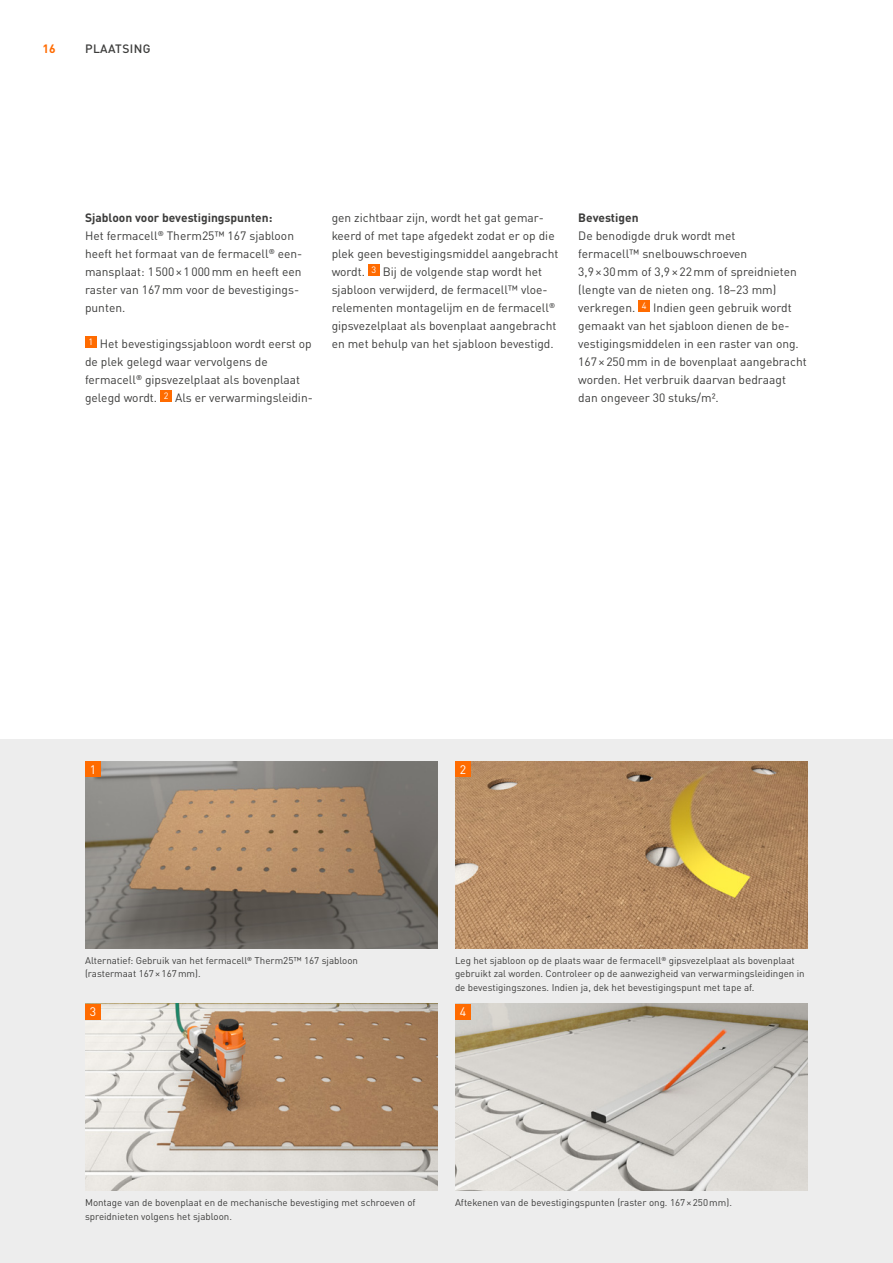
<style>
.page{position:relative;width:893px;height:1263px;background:#fff}
.page>*{position:absolute;margin:0;border:0;box-sizing:border-box;transform-origin:0 0}
.BU{font:12.3px "DIN Pro";color:#fff}
.Copytext{font:12px/18px "DIN Pro";color:#3c3c3b}
.Copytext-2{font:700 12px "DIN Pro";color:#3c3c3b}
.Rubrizierung{font:500 12px "DIN Pro";letter-spacing:.03em;color:#3c3c3b}
.t1{font:700 12px "DIN Pro";color:#ff6b00}
.BU-2{font:9.75px/13.5px "DIN Pro";color:#3c3c3b}
.BU-3{font:9.15px "DIN Pro";color:#fff}
</style>
<div class="page">
<div style="left:0;top:740px;width:893px;height:523px;background:#ededed"></div>
<div style="left:85px;top:336px;width:12px;height:12px;background:#ff6b00"></div>
<div style="left:160px;top:390px;width:12px;height:12px;background:#ff6b00"></div>
<div style="left:368px;top:264px;width:12px;height:12px;background:#ff6b00"></div>
<div style="left:638px;top:300px;width:12px;height:12px;background:#ff6b00"></div>
<img style="left:455px;top:1003px;width:353px;height:188px">
<div style="left:455px;top:1003px;width:16px;height:16px;background:#ff6b00"></div>
<img style="left:85px;top:761px;width:353px;height:187px">
<div style="left:85px;top:761px;width:16px;height:16px;background:#ff6b00"></div>
<img style="left:455px;top:761px;width:353px;height:187px">
<div style="left:455px;top:761px;width:16px;height:16px;background:#ff6b00"></div>
<img style="left:85px;top:1003px;width:353px;height:188px">
<div style="left:85px;top:1003px;width:16px;height:16px;background:#ff6b00"></div>
<p class="t1" style="left:43px;top:38px;width:15px">16</p>
<p class="Rubrizierung" style="left:85px;top:39px;width:67px">PLAATSING</p>
<p class="Copytext-2" style="left:85px;top:207px;width:189px">Sjabloon voor bevestigingspunten:</p>
<p class="Copytext" style="left:85px;top:225px;width:219px">Het fermacell<sup>®</sup> Therm25™ 167 sjabloon heeft het formaat van de fermacell<sup>®</sup> een&shy;mansplaat: 1500×1000mm en heeft een raster van 167mm voor de bevestigings&shy;punten.</p>
<p class="BU-3" style="left:89px;top:335px;width:6px">1</p>
<p class="Copytext" style="left:85px;top:333px;width:228px;text-indent:15px">Het bevestigingssjabloon wordt eerst op de plek gelegd waar vervolgens de fermacell<sup>®</sup> gipsvezelplaat als bovenplaat gelegd wordt.</p>
<p class="BU-3" style="left:164px;top:389px;width:6px">2</p>
<p class="Copytext" style="left:175px;top:387px;width:139px">Als er verwarmingsleidin-</p>
<p class="Copytext" style="left:332px;top:207px;width:228px">gen zichtbaar zijn, wordt het gat gemar&shy;keerd of met tape afgedekt zodat er op die plek geen bevestigingsmiddel aangebracht wordt.</p>
<p class="BU-3" style="left:372px;top:263px;width:6px">3</p>
<p class="Copytext" style="left:332px;top:261px;width:226px;text-indent:51px">Bij de volgende stap wordt het sjabloon verwijderd, de fermacell™ vloe&shy;relementen montagelijm en de fermacell<sup>® </sup>gipsvezelplaat als bovenplaat aangebracht en met behulp van het sjabloon bevestigd.</p>
<p class="Copytext-2" style="left:578px;top:207px;width:62px">Bevestigen</p>
<p class="Copytext" style="left:578px;top:225px;width:220px">De benodigde druk wordt met fermacell™ snelbouwschroeven<br>3,9×30mm of 3,9×22mm of spreidnieten (lengte van de nieten ong. 18–23 mm) verkregen.</p>
<p class="BU-3" style="left:642px;top:299px;width:6px">4</p>
<p class="Copytext" style="left:578px;top:297px;width:230px;text-indent:75px">Indien geen gebruik wordt gemaakt van het sjabloon dienen de be&shy;vestigingsmiddelen in een raster van ong.<br>167×250mm in de bovenplaat aangebracht worden. Het verbruik daarvan bedraagt dan ongeveer 30 stuks/m².</p>
<p class="BU" style="left:90px;top:759px;width:8px">1</p>
<p class="BU" style="left:460px;top:759px;width:8px">2</p>
<p class="BU-2" style="left:85px;top:952px;width:275px">Alternatief: Gebruik van het fermacell<sup>®</sup> Therm25™ 167 sjabloon (rastermaat 167×167mm).</p>
<p class="BU" style="left:90px;top:1002px;width:8px">3</p>
<p class="BU-2" style="left:455px;top:952px;width:351px">Leg het sjabloon op de plaats waar de fermacell<sup>®</sup> gipsvezelplaat als bovenplaat gebruikt zal worden. Controleer op de aanwezigheid van verwarmingsleidingen in de bevestigingszones. Indien ja, dek het bevestigingspunt met tape af.</p>
<p class="BU" style="left:460px;top:1002px;width:8px">4</p>
<p class="BU-2" style="left:85px;top:1195px;width:332px">Montage van de bovenplaat en de mechanische bevestiging met schroeven of spreidnieten volgens het sjabloon.</p>
<p class="BU-2" style="left:455px;top:1195px;width:278px">Aftekenen van de bevestigingspunten (raster ong. 167×250mm).</p>
</div>
